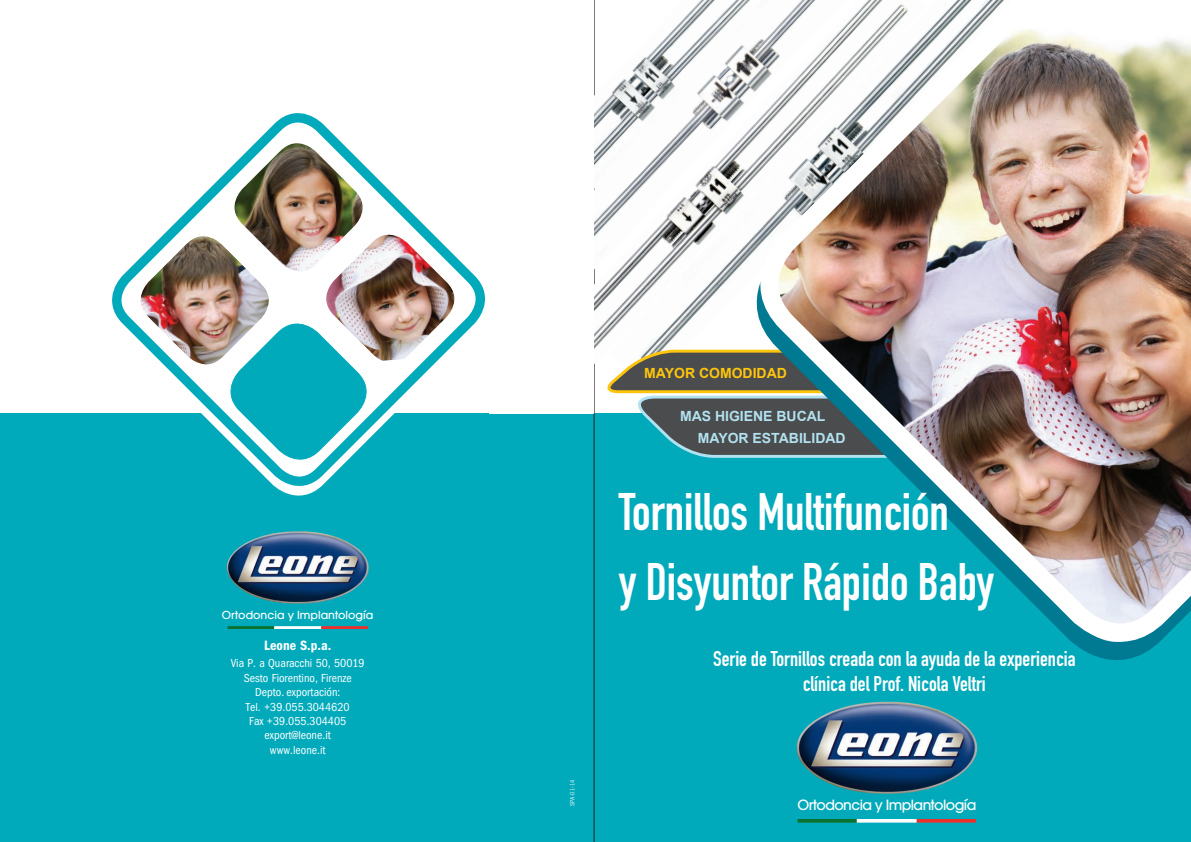
<style>
.page{position:relative;width:1191px;height:842px;background:#fff}
.page>*{position:absolute;margin:0;border:0;box-sizing:border-box;transform-origin:0 0}
.t1{font:52px/70px "DIN Engschrift";color:#fff;scale:.96 1}
.t2{font:21px/25.2px "DIN Engschrift";color:#fff;text-align:center}
.t3{font:700 14px "Arial";color:#b2e1ef}
.t4{font:500 14px "Avant Garde";letter-spacing:-.04em;color:#fff}
.t5{font:700 14px "Arial";color:#fec50d}
.t6{font:600 condensed 14px "Franklin Gothic";color:#fff}
.t7{font:condensed 12px/14.4px "Franklin Gothic";color:#fff;text-align:center}
.t8{font:500 11px "Avant Garde";color:#fff}
.t9{font:6px "Trade Gothic";color:#fff;scale:.88 1}
</style>
<div class="page">
<div style="left:0;top:413px;width:1191px;height:429px;background:#0ab"></div>
<img style="left:796px;top:701px;width:182px;height:93px">
<svg style="left:797px;top:819px;width:59px;height:4px"></svg>
<svg style="left:856px;top:819px;width:60px;height:4px"></svg>
<svg style="left:916px;top:819px;width:60px;height:4px"></svg>
<img style="left:226px;top:531px;width:143px;height:73px">
<hr style="left:228px;top:626px;width:46px;height:3px;background:#0b712f">
<hr style="left:274px;top:626px;width:47px;height:3px;background:#fff">
<hr style="left:321px;top:626px;width:47px;height:3px;background:#ee2f2a">
<svg style="left:112px;top:113px;width:380px;height:382px"></svg>
<img style="left:126px;top:129px;width:343px;height:341px">
<svg style="left:611px;top:392px;width:132px;height:66px"></svg>
<img style="left:747px;top:0;width:444px;height:658px">
<hr style="left:594px;top:0;width:1px;height:842px;background:#231f20">
<img style="left:594px;top:0;width:334px;height:392px">
<img style="left:594px;top:0;width:251px;height:294px">
<div style="left:489px;top:0;width:105px;height:413px;background:#fff"></div>
<p class="t8" style="left:222px;top:608px;width:153px">Ortodoncia y Implantología</p>
<p class="t6" style="left:264px;top:637px;width:69px">Leone S.p.a.</p>
<p class="t7" style="left:231px;top:656px;width:136px">Via P. a Quaracchi 50, 50019<br>Sesto Fiorentino, Firenze<br>Depto. exportación:<br>Tel. +39.055.3044620<br>Fax +39.055.304405 export@leone.it<br>www.leone.it</p>
<p class="t9" style="left:568px;top:806px;width:31px;rotate:-90deg">SPA-01-14</p>
<p class="t5" style="left:644px;top:364px;width:144px">MAYOR COMODIDAD</p>
<p class="t3" style="left:680px;top:406px;width:147px">MAS HIGIENE BUCAL</p>
<p class="t3" style="left:698px;top:429px;width:149px">MAYOR ESTABILIDAD</p>
<h1 class="t1" style="left:619px;top:478px;width:392px">Tornillos Multifunción<br>y Disyuntor Rápido Baby</h1>
<h2 class="t2" style="left:713px;top:646px;width:364px">Serie de Tornillos creada con la ayuda de la experiencia clínica del Prof. Nicola Veltri</h2>
<p class="t4" style="left:797px;top:796px;width:180px">Ortodoncia y Implantología</p>
</div>
